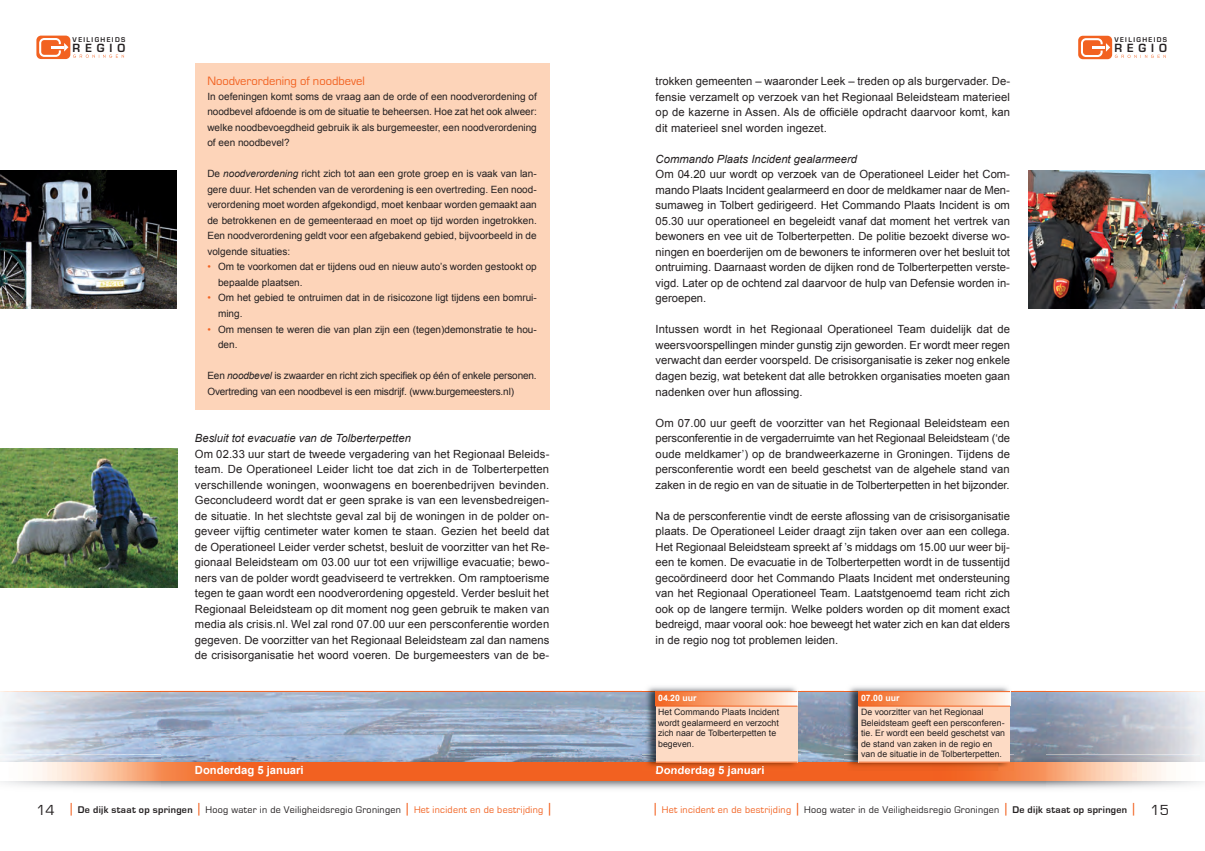
<style>
.page{position:relative;width:1205px;height:851px;background:#fff}
.page>*{position:absolute;margin:0;border:0;box-sizing:border-box;transform-origin:0 0}
.t1{font:12.5px "Eurostile";color:#f26221}
.t2{font:700 12.38px "Eurostile";letter-spacing:.415em;color:#231f20}
.t3{font:11.25px/15.5px "Arial";color:#231f20;text-align:justify}
.t4{font:italic 11.25px "Arial";color:#231f20}
.t5{font:700 11.25px "Arial";color:#fff}
.t6{font:10px/15.5px "Arial";color:#231f20}
.t7{font:10px "Eurostile";letter-spacing:.03em;color:#231f20}
.t8{font:8.75px/10.5px "Arial";color:#231f20}
.t9{font:700 8.75px "Arial";color:#fff}
.t10{font:700 7.25px "Eurostile";letter-spacing:.2em;color:#231f20}
.s1{font-style:italic}
.s2{color:#f26221}
.s3{font-size:15px}
.s4{font-size:15px;color:#f26221}
.s5{font-weight:700}
</style>
<div class="page">
<img style="left:160px;top:692px;width:886px;height:97px">
<div style="left:36px;top:36px;width:34px;height:23px;background:#f26221;border-radius:5px"></div>
<svg style="left:39px;top:38px;width:85px;height:20px"></svg>
<div style="left:1078px;top:36px;width:34px;height:23px;background:#f26221;border-radius:5px"></div>
<svg style="left:1081px;top:38px;width:85px;height:20px"></svg>
<img style="left:160px;top:754px;width:886px;height:8px">
<svg style="left:160px;top:762px;width:886px;height:18px;background:#f26626"></svg>
<hr style="left:0;top:691px;width:1205px;height:1px;background:#f26221">
<img style="left:1046px;top:692px;width:159px;height:97px">
<img style="left:1056px;top:691px;width:149px;height:1px">
<img style="left:0;top:692px;width:160px;height:97px">
<img style="left:0;top:691px;width:149px;height:1px">
<div style="left:195px;top:63px;width:354px;height:347px;background:#fdd4b9"></div>
<img style="left:642px;top:686px;width:159px;height:84px">
<img style="left:642px;top:691px;width:159px;height:1px">
<img style="left:656px;top:766px;width:52px;height:4px">
<svg style="left:656px;top:692px;width:141px;height:13px;background:#f8ac82"></svg>
<div style="left:656px;top:706px;width:141px;height:56px;background:#fddbc5"></div>
<hr style="left:656px;top:691px;width:141px;height:1px;background:#f26221">
<hr style="left:656px;top:705px;width:141px;height:1px;background:#f26221">
<hr style="left:656px;top:761px;width:141px;height:1px;background:#f26221">
<img style="left:0;top:449px;width:177px;height:138px">
<img style="left:1028px;top:170px;width:177px;height:138px">
<img style="left:0;top:170px;width:176px;height:138px">
<img style="left:845px;top:686px;width:169px;height:84px">
<img style="left:845px;top:691px;width:169px;height:1px">
<svg style="left:858px;top:692px;width:152px;height:13px;background:#f8ab81"></svg>
<div style="left:858px;top:706px;width:152px;height:56px;background:#fddbc5"></div>
<hr style="left:858px;top:691px;width:152px;height:1px;background:#f26221">
<hr style="left:858px;top:705px;width:152px;height:1px;background:#f26221">
<hr style="left:858px;top:761px;width:152px;height:1px;background:#f26221">
<p class="t10" style="left:73px;top:36px;width:54px">VEILIGHEIDS</p>
<p class="t2" style="left:73px;top:41px;width:54px">REGIO</p>
<p class="t1" style="left:207px;top:75px;width:159px">Noodverordening of noodbevel</p>
<p class="t6" style="left:207px;top:89px;width:331px;text-align:justify">In oefeningen komt soms de vraag aan de orde of een noodverordening of noodbevel afdoende is om de situatie te beheersen. Hoe zat het ook alweer: welke noodbevoegdheid gebruik ik als burgemeester, een noodverordening of een noodbevel?</p>
<p class="t6" style="left:207px;top:166px;width:331px;text-align:justify">De <span class="s1">noodverordening</span> richt zich tot aan een grote groep en is vaak van lan&shy;gere duur. Het schenden van de verordening is een overtreding. Een nood&shy;verordening moet worden afgekondigd, moet kenbaar worden gemaakt aan de betrokkenen en de gemeenteraad en moet op tijd worden ingetrokken.<br>Een noodverordening geldt voor een afgebakend gebied, bijvoorbeeld in de volgende situaties:</p>
<p class="t6" style="left:218px;top:259px;width:320px;text-indent:-11px"><span class="s2">•</span> Om te voorkomen dat er tijdens oud en nieuw auto’s worden gestookt op bepaalde plaatsen.</p>
<p class="t6" style="left:218px;top:290px;width:320px;text-indent:-11px"><span class="s2">•</span> Om het gebied te ontruimen dat in de risicozone ligt tijdens een bomrui&shy;ming.</p>
<p class="t6" style="left:218px;top:321px;width:320px;text-indent:-11px"><span class="s2">•</span> Om mensen te weren die van plan zijn een (tegen)demonstratie te hou&shy;den.</p>
<p class="t6" style="left:207px;top:368px;width:331px">Een <span class="s1">noodbevel</span> is zwaarder en richt zich specifiek op één of enkele personen.<br>Overtreding van een noodbevel is een misdrijf. (www.burgemeesters.nl)</p>
<p class="t4" style="left:195px;top:431px;width:217px">Besluit tot evacuatie van de Tolberterpetten</p>
<p class="t3" style="left:195px;top:446px;width:356px">Om 02.33 uur start de tweede vergadering van het Regionaal Beleids&shy;team. De Operationeel Leider licht toe dat zich in de Tolberterpetten verschillende woningen, woonwagens en boerenbedrijven bevinden.<br>Gecon cludeerd wordt dat er geen sprake is van een levens bedreigen - de situatie. In het slechtste geval zal bij de woningen in de polder on&shy;geveer vijftig centimeter water komen te staan. Gezien het beeld dat de Operationeel Leider verder schetst, besluit de voorzitter van het Re&shy;gionaal Beleidsteam om 03.00 uur tot een vrijwillige evacuatie; bewo&shy;ners van de polder wordt geadviseerd te vertrekken. Om ramptoerisme tegen te gaan wordt een noodverordening opgesteld. Verder besluit het Regionaal Beleidsteam op dit moment nog geen gebruik te maken van media als crisis.nl. Wel zal rond 07.00 uur een persconferentie worden gegeven. De voorzitter van het Regionaal Beleidsteam zal dan namens de crisisorganisatie het woord voeren. De burgemeesters van de be-</p>
<p class="t3" style="left:656px;top:74px;width:356px">trokken gemeenten – waaronder Leek – treden op als burgervader. De&shy;fensie verzamelt op verzoek van het Regionaal Beleidsteam materieel op de kazerne in Assen. Als de officiële opdracht daarvoor komt, kan dit materieel snel worden ingezet.</p>
<p class="t4" style="left:656px;top:153px;width:203px">Commando Plaats Incident gealarmeerd</p>
<p class="t3" style="left:656px;top:167px;width:356px">Om 04.20 uur wordt op verzoek van de Operationeel Leider het Com&shy;mando Plaats Incident gealarmeerd en door de meldkamer naar de Men&shy;sumaweg in Tolbert gedirigeerd. Het Commando Plaats Incident is om 05.30 uur operationeel en begeleidt vanaf dat moment het vertrek van bewoners en vee uit de Tolberterpetten. De politie bezoekt diverse wo&shy;ningen en boerderijen om de bewoners te informeren over het besluit tot ontruiming. Daarnaast worden de dijken rond de Tolberterpetten verste&shy;vigd. Later op de ochtend zal daarvoor de hulp van Defensie worden in&shy;geroepen.</p>
<p class="t3" style="left:656px;top:322px;width:356px">Intussen wordt in het Regionaal Operationeel Team duidelijk dat de weersvoorspellingen minder gunstig zijn geworden. Er wordt meer regen verwacht dan eerder voorspeld. De crisisorganisatie is zeker nog enkele dagen bezig, wat betekent dat alle betrokken organisaties moeten gaan nadenken over hun aflossing.</p>
<p class="t3" style="left:656px;top:415px;width:356px">Om 07.00 uur geeft de voorzitter van het Regionaal Beleidsteam een persconferentie in de vergaderruimte van het Regionaal Beleidsteam (‘de oude meldkamer’) op de brandweerkazerne in Groningen. Tijdens de persconferentie wordt een beeld geschetst van de algehele stand van zaken in de regio en van de situatie in de Tolberterpetten in het bijzonder.</p>
<p class="t3" style="left:656px;top:508px;width:356px">Na de persconferentie vindt de eerste aflossing van de crisisorganisatie plaats. De Operationeel Leider draagt zijn taken over aan een collega.<br>Het Regionaal Beleidsteam spreekt af ’s middags om 15.00 uur weer bij&shy;een te komen. De evacuatie in de Tolberterpetten wordt in de tussentijd gecoördineerd door het Commando Plaats Incident met ondersteuning van het Regionaal Operationeel Team. Laatstgenoemd team richt zich ook op de langere termijn. Welke polders worden op dit moment exact bedreigd, maar vooral ook: hoe beweegt het water zich en kan dat elders in de regio nog tot problemen leiden.</p>
<p class="t9" style="left:658px;top:693px;width:40px">04.20 uur</p>
<p class="t8" style="left:658px;top:706px;width:123px">Het Commando Plaats Incident wordt gealarmeerd en verzocht zich naar de Tolberterpetten te begeven.</p>
<p class="t9" style="left:861px;top:693px;width:40px">07.00 uur</p>
<p class="t8" style="left:861px;top:706px;width:145px">De voorzitter van het Regionaal Beleidsteam geeft een persconferen&shy;tie. Er wordt een beeld geschetst van de stand van zaken in de regio en van de situatie in de Tolberterpetten.</p>
<p class="t5" style="left:195px;top:763px;width:110px">Donderdag 5 januari</p>
<p class="t5" style="left:656px;top:763px;width:110px">Donderdag 5 januari</p>
<p class="t10" style="left:1114px;top:36px;width:54px">VEILIGHEIDS</p>
<p class="t2" style="left:1114px;top:42px;width:54px">REGIO</p>
<p class="t7" style="left:36px;top:804px;width:515px"><span class="s3">14</span> <span class="s4">|</span> <span class="s5">De dijk staat op springen</span> <span class="s4">|</span> Hoog water in de Veiligheidsregio Groningen <span class="s4">|</span> <span class="s2">Het incident en de bestrijding</span> <span class="s4">|</span></p>
<p class="t7" style="left:655px;top:804px;width:516px"><span class="s4">|</span> <span class="s2">Het incident en de bestrijding</span> <span class="s4">|</span> Hoog water in de Veiligheidsregio Groningen <span class="s4">|</span> <span class="s5">De dijk staat op springen</span> <span class="s4">|</span> <span class="s3">15</span></p>
</div>
